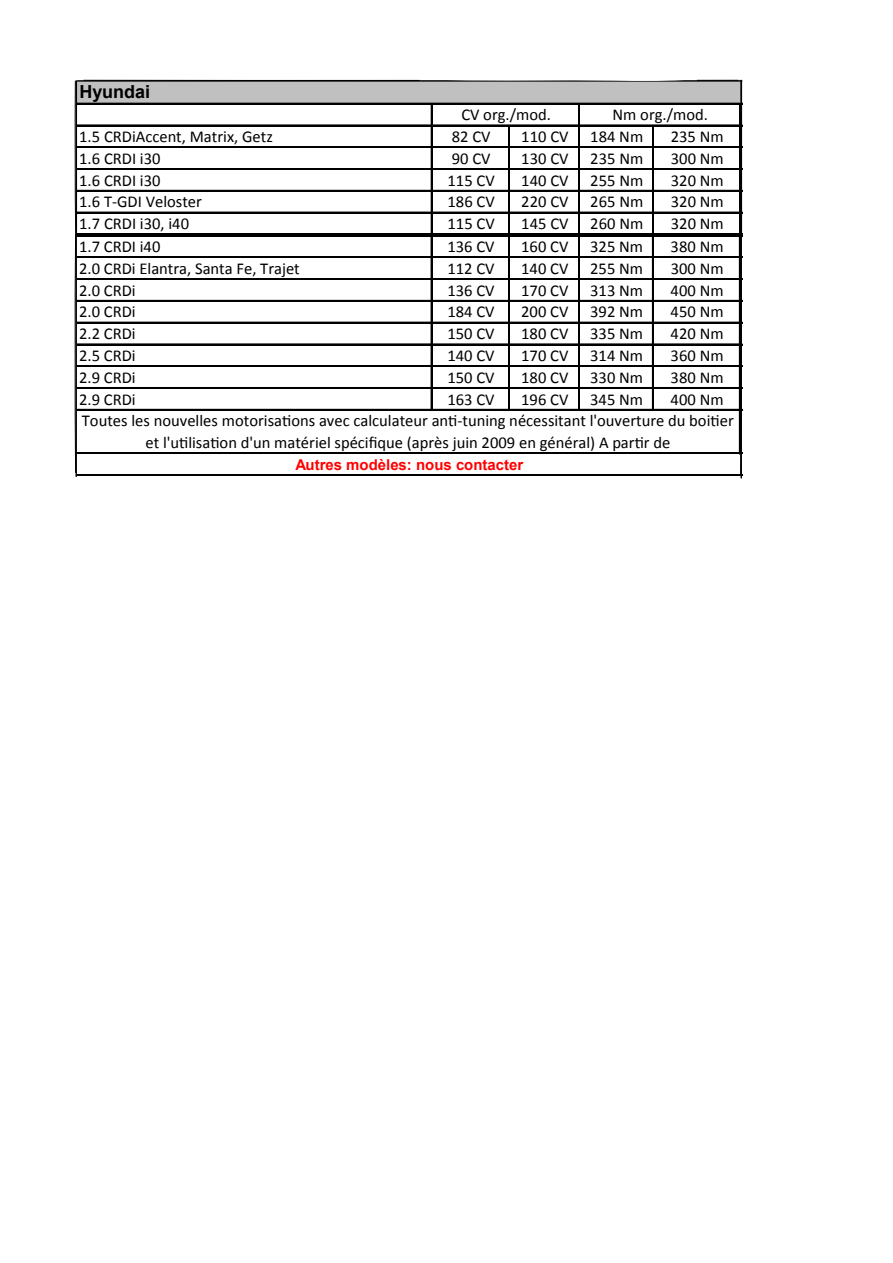
<style>
.page{position:relative;width:893px;height:1263px;background:#fff}
.page>*{position:absolute;margin:0;border:0;box-sizing:border-box;transform-origin:0 0}
.t1{font:700 18px "Arial";color:#000}
.t2{font:16.5px "Calibri";color:#000}
.t3{font:700 15px "Arial";color:#f00}
</style>
<div class="page">
<svg style="left:75px;top:80px;width:667px;height:399px"></svg>
<hr style="left:77px;top:235px;width:665px;height:1px;background:#000">
<hr style="left:77px;top:256px;width:665px;height:1px;background:#000">
<hr style="left:77px;top:257px;width:665px;height:1px;background:#000">
<hr style="left:77px;top:278px;width:665px;height:2px;background:#000">
<hr style="left:77px;top:300px;width:665px;height:2px;background:#000">
<hr style="left:77px;top:322px;width:665px;height:1px;background:#000">
<hr style="left:77px;top:344px;width:665px;height:1px;background:#000">
<hr style="left:77px;top:365px;width:665px;height:1px;background:#000">
<hr style="left:77px;top:366px;width:665px;height:1px;background:#000">
<hr style="left:77px;top:387px;width:665px;height:2px;background:#000">
<hr style="left:77px;top:409px;width:665px;height:2px;background:#000">
<hr style="left:77px;top:453px;width:665px;height:1px;background:#000">
<hr style="left:77px;top:474px;width:665px;height:2px;background:#000">
<p class="t1" style="left:80px;top:79px;width:72px">Hyundai</p>
<p class="t2" style="left:461px;top:104px;width:91px">CV org./mod.</p>
<p class="t2" style="left:612px;top:104px;width:97px">Nm org./mod.</p>
<p class="t2" style="left:79px;top:126px;width:195px">1.5 CRDiAccent, Matrix, Getz</p>
<p class="t2" style="left:452px;top:126px;width:40px">82 CV</p>
<p class="t2" style="left:521px;top:126px;width:49px">110 CV</p>
<p class="t2" style="left:590px;top:126px;width:54px">184 Nm</p>
<p class="t2" style="left:671px;top:126px;width:54px">235 Nm</p>
<p class="t2" style="left:79px;top:148px;width:83px">1.6 CRDI i30</p>
<p class="t2" style="left:452px;top:148px;width:40px">90 CV</p>
<p class="t2" style="left:521px;top:148px;width:49px">130 CV</p>
<p class="t2" style="left:590px;top:148px;width:54px">235 Nm</p>
<p class="t2" style="left:671px;top:148px;width:54px">300 Nm</p>
<p class="t2" style="left:79px;top:170px;width:83px">1.6 CRDI i30</p>
<p class="t2" style="left:447px;top:170px;width:49px">115 CV</p>
<p class="t2" style="left:521px;top:170px;width:49px">140 CV</p>
<p class="t2" style="left:590px;top:170px;width:54px">255 Nm</p>
<p class="t2" style="left:671px;top:170px;width:54px">320 Nm</p>
<p class="t2" style="left:79px;top:191px;width:124px">1.6 T-GDI Veloster</p>
<p class="t2" style="left:447px;top:191px;width:49px">186 CV</p>
<p class="t2" style="left:521px;top:191px;width:49px">220 CV</p>
<p class="t2" style="left:590px;top:191px;width:54px">265 Nm</p>
<p class="t2" style="left:671px;top:191px;width:54px">320 Nm</p>
<p class="t2" style="left:79px;top:213px;width:111px">1.7 CRDI i30, i40</p>
<p class="t2" style="left:447px;top:213px;width:49px">115 CV</p>
<p class="t2" style="left:521px;top:213px;width:49px">145 CV</p>
<p class="t2" style="left:590px;top:213px;width:54px">260 Nm</p>
<p class="t2" style="left:671px;top:213px;width:54px">320 Nm</p>
<p class="t2" style="left:79px;top:236px;width:83px">1.7 CRDI i40</p>
<p class="t2" style="left:447px;top:236px;width:49px">136 CV</p>
<p class="t2" style="left:521px;top:236px;width:49px">160 CV</p>
<p class="t2" style="left:590px;top:236px;width:54px">325 Nm</p>
<p class="t2" style="left:671px;top:236px;width:54px">380 Nm</p>
<p class="t2" style="left:79px;top:258px;width:222px">2.0 CRDi Elantra, Santa Fe, Trajet</p>
<p class="t2" style="left:447px;top:258px;width:49px">112 CV</p>
<p class="t2" style="left:521px;top:258px;width:49px">140 CV</p>
<p class="t2" style="left:590px;top:258px;width:54px">255 Nm</p>
<p class="t2" style="left:671px;top:258px;width:54px">300 Nm</p>
<p class="t2" style="left:79px;top:280px;width:58px">2.0 CRDi</p>
<p class="t2" style="left:447px;top:280px;width:49px">136 CV</p>
<p class="t2" style="left:521px;top:280px;width:49px">170 CV</p>
<p class="t2" style="left:590px;top:280px;width:54px">313 Nm</p>
<p class="t2" style="left:671px;top:280px;width:54px">400 Nm</p>
<p class="t2" style="left:79px;top:301px;width:58px">2.0 CRDi</p>
<p class="t2" style="left:447px;top:301px;width:49px">184 CV</p>
<p class="t2" style="left:521px;top:301px;width:49px">200 CV</p>
<p class="t2" style="left:590px;top:301px;width:54px">392 Nm</p>
<p class="t2" style="left:671px;top:301px;width:54px">450 Nm</p>
<p class="t2" style="left:79px;top:323px;width:58px">2.2 CRDi</p>
<p class="t2" style="left:447px;top:323px;width:49px">150 CV</p>
<p class="t2" style="left:521px;top:323px;width:49px">180 CV</p>
<p class="t2" style="left:590px;top:323px;width:54px">335 Nm</p>
<p class="t2" style="left:671px;top:323px;width:54px">420 Nm</p>
<p class="t2" style="left:79px;top:345px;width:58px">2.5 CRDi</p>
<p class="t2" style="left:447px;top:345px;width:49px">140 CV</p>
<p class="t2" style="left:521px;top:345px;width:49px">170 CV</p>
<p class="t2" style="left:590px;top:345px;width:54px">314 Nm</p>
<p class="t2" style="left:671px;top:345px;width:54px">360 Nm</p>
<p class="t2" style="left:79px;top:367px;width:58px">2.9 CRDi</p>
<p class="t2" style="left:447px;top:367px;width:49px">150 CV</p>
<p class="t2" style="left:521px;top:367px;width:49px">180 CV</p>
<p class="t2" style="left:590px;top:367px;width:54px">330 Nm</p>
<p class="t2" style="left:671px;top:367px;width:54px">380 Nm</p>
<p class="t2" style="left:79px;top:389px;width:58px">2.9 CRDi</p>
<p class="t2" style="left:447px;top:389px;width:49px">163 CV</p>
<p class="t2" style="left:521px;top:389px;width:49px">196 CV</p>
<p class="t2" style="left:590px;top:389px;width:54px">345 Nm</p>
<p class="t2" style="left:671px;top:389px;width:54px">400 Nm</p>
<p class="t2" style="left:82px;top:410px;width:653px">Toutes les nouvelles motorisations avec calculateur anti-tuning nécessitant l'ouverture du boitier</p>
<p class="t2" style="left:145px;top:432px;width:526px">et l'utilisation d'un matériel spécifique (après juin 2009 en général) A partir de</p>
<p class="t3" style="left:295px;top:454px;width:229px">Autres modèles: nous contacter</p>
</div>
